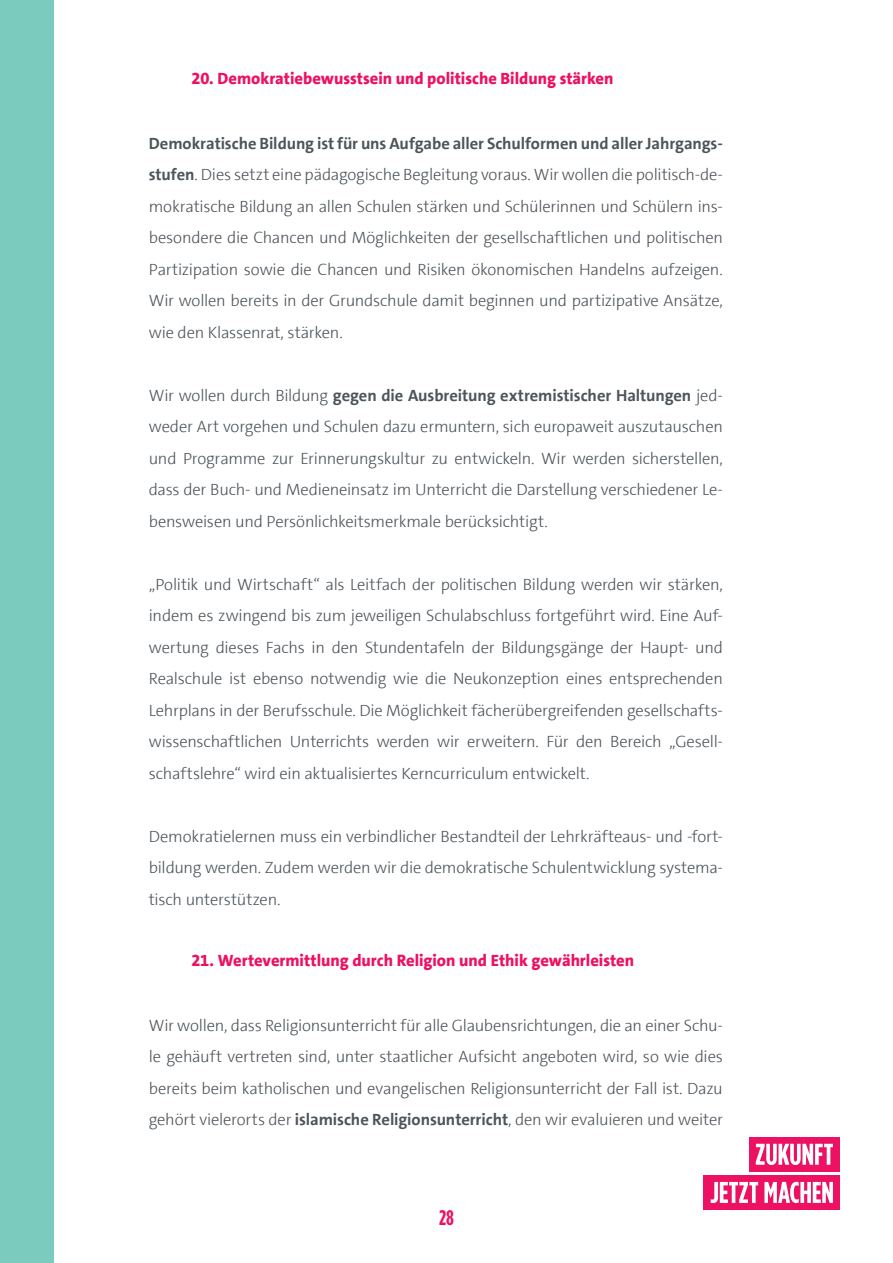
<style>
.page{position:relative;width:893px;height:1263px;background:#fff}
.page>*{position:absolute;margin:0;border:0;box-sizing:border-box;transform-origin:0 0}
.t1{font:700 21px "Gotham Condensed";color:#ec1163}
.t2{font:300 16.5px/31.5px "SPD The Sans";letter-spacing:-.015em;color:#4d545a;text-align:justify}
.t3{font:800 16.5px "SPD The Sans";color:#ec1163}
.s1{font-weight:700}
</style>
<div class="page">
<div style="left:0;top:0;width:53px;height:1263px;background:#7bcbbf"></div>
<div style="left:749px;top:1137px;width:91px;height:34px;background:#ec1163"></div>
<svg style="left:756px;top:1144px;width:77px;height:21px"></svg>
<div style="left:704px;top:1175px;width:136px;height:35px;background:#ec1163"></div>
<svg style="left:711px;top:1182px;width:122px;height:21px"></svg>
<p class="t3" style="left:191px;top:68px;width:424px">20. Demokratiebewusstsein und politische Bildung stärken</p>
<p class="t2" style="left:149px;top:127px;width:576px"><span class="s1">Demokratische Bildung ist für uns Aufgabe aller Schulformen und aller Jahrgangs&shy;stufen</span>. Dies setzt eine pädagogische Begleitung voraus. Wir wollen die politisch-de&shy;mokratische Bildung an allen Schulen stärken und Schülerinnen und Schülern ins&shy;besondere die Chancen und Möglichkeiten der gesellschaftlichen und politischen Partizipation sowie die Chancen und Risiken ökonomischen Handelns aufzeigen.<br>Wir wollen bereits in der Grundschule damit beginnen und partizipative Ansätze, wie den Klassenrat, stärken.</p>
<p class="t2" style="left:149px;top:379px;width:576px">Wir wollen durch Bildung <span class="s1">gegen die Ausbreitung extremistischer Haltungen</span> jed&shy;weder Art vorgehen und Schulen dazu ermuntern, sich europaweit auszutauschen und Programme zur Erinnerungskultur zu entwickeln. Wir werden sicherstellen, dass der Buch- und Medieneinsatz im Unterricht die Darstellung verschiedener Le&shy;bensweisen und Persönlichkeitsmerkmale berücksichtigt.</p>
<p class="t2" style="left:149px;top:568px;width:576px">„Politik und Wirtschaft“ als Leitfach der politischen Bildung werden wir stärken, indem es zwingend bis zum jeweiligen Schulabschluss fortgeführt wird. Eine Auf&shy;wertung dieses Fachs in den Stundentafeln der Bildungsgänge der Haupt- und Realschule ist ebenso notwendig wie die Neukonzeption eines entsprechenden Lehrplans in der Berufsschule. Die Möglichkeit fächerübergreifenden gesellschafts&shy;wissenschaftlichen Unterrichts werden wir erweitern. Für den Bereich „Gesell&shy;schaftslehre“ wird ein aktualisiertes Kerncurriculum entwickelt.</p>
<p class="t2" style="left:149px;top:820px;width:576px">Demokratielernen muss ein verbindlicher Bestandteil der Lehrkräfteaus- und -fort&shy;bildung werden. Zudem werden wir die demokratische Schulentwicklung systema&shy;tisch unterstützen.</p>
<p class="t3" style="left:191px;top:950px;width:444px">21. Wertevermittlung durch Religion und Ethik gewährleisten</p>
<p class="t2" style="left:149px;top:1009px;width:576px">Wir wollen, dass Religionsunterricht für alle Glaubensrichtungen, die an einer Schu&shy;le gehäuft vertreten sind, unter staatlicher Aufsicht angeboten wird, so wie dies bereits beim katholischen und evangelischen Religionsunterricht der Fall ist. Dazu gehört vielerorts der <span class="s1">islamische Religionsunterricht</span>, den wir evaluieren und weiter</p>
<p class="t1" style="left:439px;top:1205px;width:16px">28</p>
</div>
